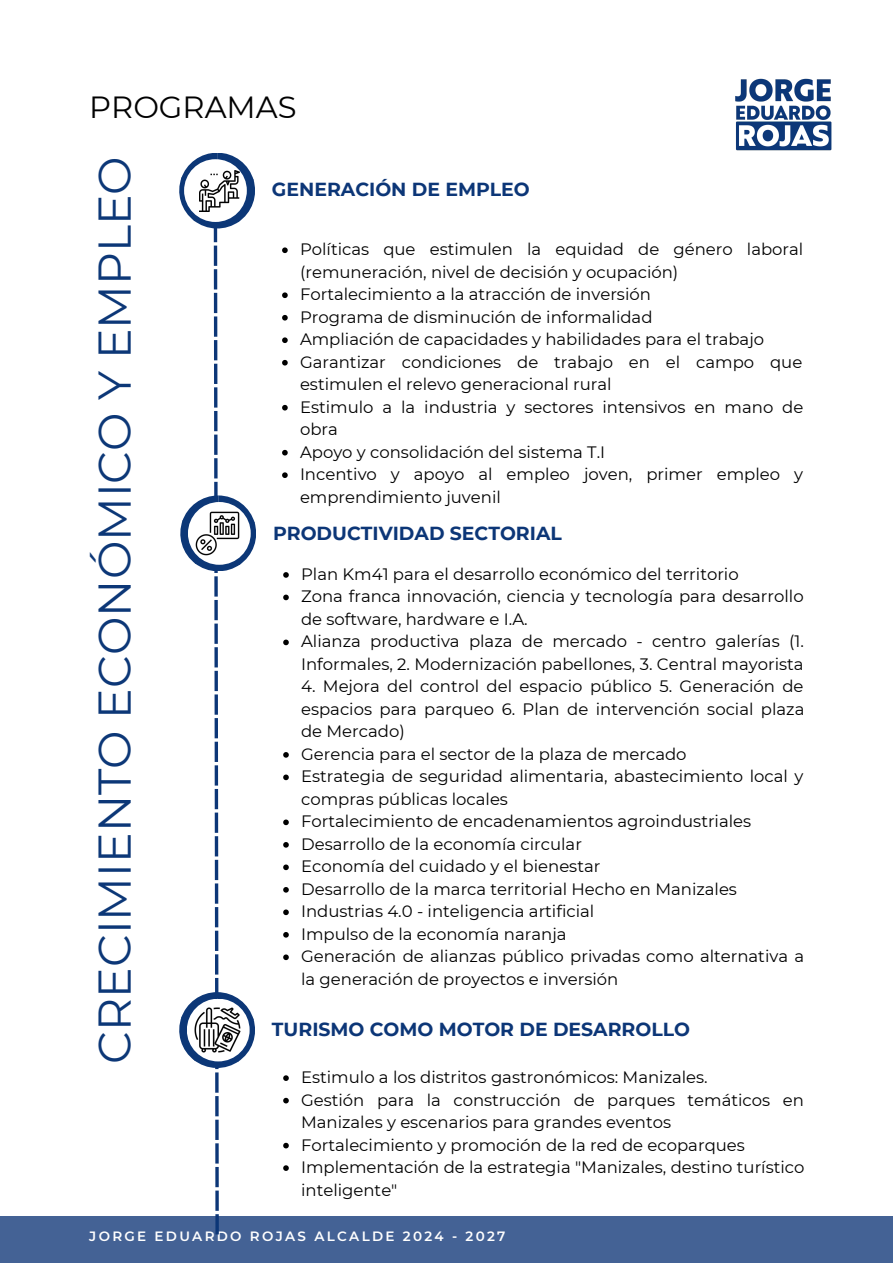
<style>
.page{position:relative;width:893px;height:1264px;background:#fff}
.page>*{position:absolute;margin:0;border:0;box-sizing:border-box;transform-origin:0 0}
.t1{font:45.75px "Montserrat";color:#0c3777}
.t2{font:30.6px "Montserrat";color:#000001}
.t3{font:700 18.9px "Montserrat";color:#0c3677}
.t4{font:16.5px/22.5px "Montserrat";color:#000}
.t5{font:600 13.5px "Montserrat";letter-spacing:.17em;color:#fff}
</style>
<div class="page">
<div style="left:0;top:1216px;width:892px;height:46px;background:#446295"></div>
<img style="left:735px;top:78px;width:97px;height:73px">
<hr style="left:214px;top:222px;width:3px;height:20px;background:#0c3677">
<hr style="left:214px;top:245px;width:3px;height:21px;background:#0c3677">
<hr style="left:214px;top:269px;width:3px;height:20px;background:#0c3677">
<hr style="left:214px;top:293px;width:3px;height:20px;background:#0c3677">
<hr style="left:214px;top:316px;width:3px;height:21px;background:#0c3677">
<hr style="left:214px;top:340px;width:3px;height:20px;background:#0c3677">
<hr style="left:214px;top:364px;width:3px;height:20px;background:#0c3677">
<hr style="left:214px;top:387px;width:3px;height:20px;background:#0c3677">
<hr style="left:214px;top:411px;width:3px;height:20px;background:#0c3677">
<hr style="left:214px;top:434px;width:3px;height:21px;background:#0c3677">
<hr style="left:214px;top:458px;width:3px;height:20px;background:#0c3677">
<hr style="left:214px;top:482px;width:3px;height:20px;background:#0c3677">
<svg style="left:214px;top:576px;width:4px;height:20px"></svg>
<svg style="left:214px;top:600px;width:4px;height:20px"></svg>
<svg style="left:214px;top:623px;width:4px;height:21px"></svg>
<svg style="left:214px;top:647px;width:4px;height:20px"></svg>
<svg style="left:214px;top:671px;width:4px;height:20px"></svg>
<svg style="left:214px;top:694px;width:4px;height:20px"></svg>
<svg style="left:214px;top:718px;width:4px;height:20px"></svg>
<hr style="left:215px;top:741px;width:3px;height:21px;background:#0c3677">
<hr style="left:215px;top:765px;width:3px;height:20px;background:#0c3677">
<hr style="left:215px;top:789px;width:3px;height:20px;background:#0c3677">
<hr style="left:215px;top:812px;width:3px;height:20px;background:#0c3677">
<hr style="left:215px;top:836px;width:3px;height:20px;background:#0c3677">
<hr style="left:215px;top:859px;width:3px;height:21px;background:#0c3677">
<hr style="left:215px;top:883px;width:3px;height:20px;background:#0c3677">
<hr style="left:215px;top:907px;width:3px;height:20px;background:#0c3677">
<hr style="left:215px;top:930px;width:3px;height:20px;background:#0c3677">
<hr style="left:215px;top:954px;width:3px;height:20px;background:#0c3677">
<hr style="left:215px;top:977px;width:3px;height:21px;background:#0c3677">
<hr style="left:215px;top:1048px;width:3px;height:21px;background:#0c3677">
<hr style="left:215px;top:1072px;width:3px;height:20px;background:#0c3677">
<hr style="left:215px;top:1096px;width:3px;height:20px;background:#0c3677">
<svg style="left:215px;top:1119px;width:4px;height:20px"></svg>
<svg style="left:215px;top:1143px;width:4px;height:20px"></svg>
<svg style="left:215px;top:1166px;width:4px;height:21px"></svg>
<svg style="left:215px;top:1190px;width:4px;height:20px"></svg>
<svg style="left:215px;top:1214px;width:4px;height:20px"></svg>
<svg style="left:179px;top:153px;width:76px;height:75px"></svg>
<div style="left:184px;top:159px;width:63px;height:63px;background:#fff;border-radius:50%"></div>
<svg style="left:282px;top:247px;width:6px;height:6px"></svg>
<svg style="left:282px;top:292px;width:6px;height:6px"></svg>
<svg style="left:282px;top:315px;width:6px;height:5px"></svg>
<svg style="left:282px;top:337px;width:6px;height:6px"></svg>
<svg style="left:282px;top:360px;width:6px;height:5px"></svg>
<svg style="left:282px;top:405px;width:6px;height:5px"></svg>
<svg style="left:282px;top:450px;width:6px;height:5px"></svg>
<svg style="left:282px;top:472px;width:6px;height:6px"></svg>
<svg style="left:180px;top:495px;width:76px;height:76px"></svg>
<div style="left:188px;top:502px;width:63px;height:63px;background:#fff;border-radius:50%"></div>
<svg style="left:283px;top:572px;width:6px;height:5px"></svg>
<svg style="left:283px;top:594px;width:6px;height:6px"></svg>
<svg style="left:283px;top:639px;width:6px;height:6px"></svg>
<svg style="left:283px;top:752px;width:6px;height:5px"></svg>
<svg style="left:283px;top:774px;width:6px;height:6px"></svg>
<svg style="left:283px;top:819px;width:6px;height:6px"></svg>
<svg style="left:283px;top:842px;width:6px;height:5px"></svg>
<svg style="left:283px;top:864px;width:6px;height:6px"></svg>
<svg style="left:283px;top:887px;width:6px;height:5px"></svg>
<svg style="left:283px;top:909px;width:6px;height:6px"></svg>
<svg style="left:283px;top:932px;width:6px;height:5px"></svg>
<svg style="left:283px;top:954px;width:6px;height:6px"></svg>
<svg style="left:179px;top:992px;width:76px;height:75px"></svg>
<div style="left:187px;top:998px;width:62px;height:63px;background:#fff;border-radius:50%"></div>
<svg style="left:283px;top:1075px;width:6px;height:5px"></svg>
<svg style="left:283px;top:1097px;width:6px;height:6px"></svg>
<svg style="left:283px;top:1142px;width:6px;height:6px"></svg>
<svg style="left:283px;top:1165px;width:6px;height:5px"></svg>
<img style="left:199px;top:171px;width:41px;height:40px">
<img style="left:195px;top:511px;width:44px;height:44px">
<img style="left:194px;top:1006px;width:47px;height:47px">
<p class="t2" style="left:89px;top:88px;width:209px">PROGRAMAS</p>
<p class="t1" style="left:86px;top:1063px;width:909px;rotate:-90deg">CRECIMIENTO ECONÓMICO Y EMPLEO</p>
<p class="t3" style="left:272px;top:177px;width:259px">GENERACIÓN DE EMPLEO</p>
<p class="t4" style="left:300px;top:238px;width:505px">Políticas que estimulen la equidad de género laboral (remuneración, nivel de decisión y ocupación)</p>
<p class="t4" style="left:300px;top:283px;width:352px">Fortalecimiento a la atracción de inversión</p>
<p class="t4" style="left:300px;top:305px;width:354px">Programa de disminución de informalidad</p>
<p class="t4" style="left:300px;top:328px;width:465px">Ampliación de capacidades y habilidades para el trabajo</p>
<p class="t4" style="left:300px;top:350px;width:504px">Garantizar condiciones de trabajo en el campo que estimulen el relevo generacional rural</p>
<p class="t4" style="left:300px;top:395px;width:505px">Estimulo a la industria y sectores intensivos en mano de obra</p>
<p class="t4" style="left:300px;top:440px;width:307px">Apoyo y consolidación del sistema T.I</p>
<p class="t4" style="left:300px;top:463px;width:504px">Incentivo y apoyo al empleo joven, primer empleo y emprendimiento juvenil</p>
<p class="t3" style="left:273px;top:521px;width:290px">PRODUCTIVIDAD SECTORIAL</p>
<p class="t4" style="left:301px;top:563px;width:439px">Plan Km41 para el desarrollo económico del territorio</p>
<p class="t4" style="left:301px;top:585px;width:504px">Zona franca innovación, ciencia y tecnología para desarrollo de software, hardware e I.A.</p>
<p class="t4" style="left:301px;top:630px;width:504px">Alianza productiva plaza de mercado - centro galerías (1.<br>Informales, 2. Modernización pabellones, 3. Central mayorista</p>
<p class="t4" style="left:301px;top:675px;width:505px;text-align:justify">4. Mejora del control del espacio público 5. Generación de espacios para parqueo 6. Plan de intervención social plaza de Mercado)</p>
<p class="t4" style="left:301px;top:742px;width:387px">Gerencia para el sector de la plaza de mercado</p>
<p class="t4" style="left:301px;top:765px;width:504px">Estrategia de seguridad alimentaria, abastecimiento local y compras públicas locales</p>
<p class="t4" style="left:301px;top:810px;width:451px">Fortalecimiento de encadenamientos agroindustriales</p>
<p class="t4" style="left:301px;top:832px;width:282px">Desarrollo de la economía circular</p>
<p class="t4" style="left:301px;top:855px;width:301px">Economía del cuidado y el bienestar</p>
<p class="t4" style="left:301px;top:877px;width:437px">Desarrollo de la marca territorial Hecho en Manizales</p>
<p class="t4" style="left:301px;top:900px;width:295px">Industrias 4.0 - inteligencia artificial</p>
<p class="t4" style="left:301px;top:922px;width:267px">Impulso de la economía naranja</p>
<p class="t4" style="left:301px;top:945px;width:504px">Generación de alianzas público privadas como alternativa a la generación de proyectos e inversión</p>
<p class="t3" style="left:272px;top:1017px;width:419px">TURISMO COMO MOTOR DE DESARROLLO</p>
<p class="t4" style="left:301px;top:1066px;width:408px">Estimulo a los distritos gastronómicos: Manizales.</p>
<p class="t4" style="left:301px;top:1088px;width:504px">Gestión para la construcción de parques temáticos en<br>Manizales y escenarios para grandes eventos</p>
<p class="t4" style="left:301px;top:1133px;width:445px">Fortalecimiento y promoción de la red de ecoparques</p>
<p class="t4" style="left:301px;top:1155px;width:505px">Implementación de la estrategia "Manizales, destino turístico inteligente"</p>
<p class="t5" style="left:89px;top:1227px;width:417px">JORGE EDUARDO ROJAS ALCALDE 2024 - 2027</p>
</div>
